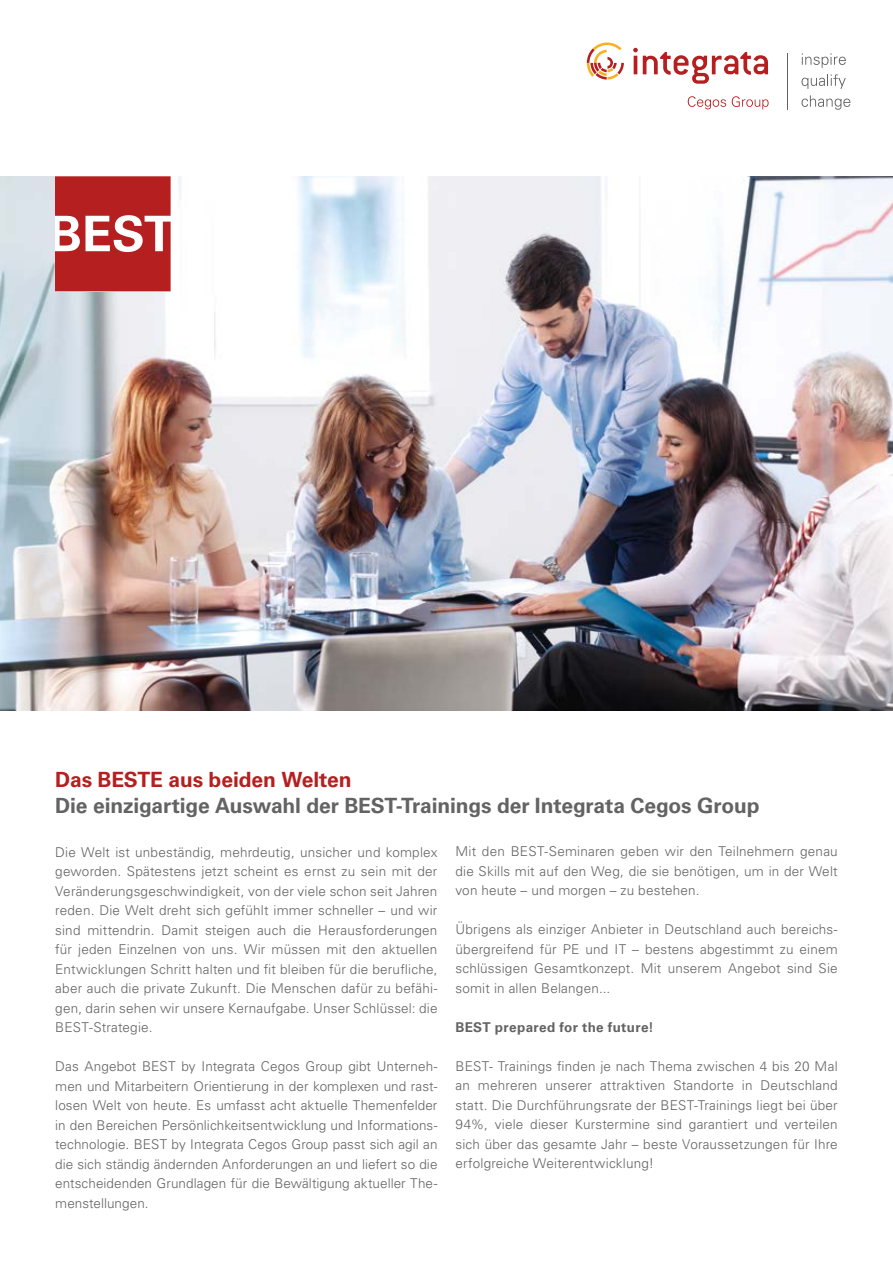
<style>
.page{position:relative;width:893px;height:1263px;background:#fff}
.page>*{position:absolute;margin:0;border:0;box-sizing:border-box;transform-origin:0 0}
.t1{font:700 21px "Univers LT Std";letter-spacing:-.01em;color:#646363}
.t2{font:700 21px "Univers LT Std";letter-spacing:-.005em;color:#b51f1f}
.t3{font:300 13.5px/19.5px "Univers LT Std";letter-spacing:.015em;color:#646363;text-align:justify}
.t4{font:700 13.5px "Univers LT Std";letter-spacing:.025em;color:#646363}
</style>
<div class="page">
<svg style="left:802px;top:53px;width:44px;height:15px"></svg>
<svg style="left:633px;top:48px;width:135px;height:36px"></svg>
<svg style="left:587px;top:43px;width:37px;height:37px"></svg>
<svg style="left:801px;top:95px;width:49px;height:15px"></svg>
<svg style="left:801px;top:74px;width:45px;height:15px"></svg>
<svg style="left:688px;top:96px;width:38px;height:13px"></svg>
<svg style="left:732px;top:96px;width:37px;height:13px"></svg>
<hr style="left:787px;top:53px;width:1px;height:57px;background:#646363">
<img style="left:0;top:176px;width:893px;height:534px">
<svg style="left:55px;top:176px;width:116px;height:115px"></svg>
<h1 class="t2" style="left:55px;top:768px;width:298px">Das BESTE aus beiden Welten</h1>
<h1 class="t1" style="left:55px;top:793px;width:706px">Die einzigartige Auswahl der BEST-Trainings der Integrata Cegos Group</h1>
<p class="t3" style="left:55px;top:842px;width:384px">Die Welt ist unbeständig, mehrdeutig, unsicher und komplex geworden. Spätestens jetzt scheint es ernst zu sein mit der Veränderungsgeschwindigkeit, von der viele schon seit Jahren reden. Die Welt dreht sich gefühlt immer schneller – und wir sind mittendrin. Damit steigen auch die Herausforderungen für jeden Einzelnen von uns. Wir müssen mit den aktuellen Entwicklungen Schritt halten und fit bleiben für die berufliche, aber auch die private Zukunft. Die Menschen dafür zu befähi&shy;gen, darin sehen wir unsere Kernaufgabe. Unser Schlüssel: die BEST-Strategie.</p>
<p class="t3" style="left:55px;top:1056px;width:384px">Das Angebot BEST by Integrata Cegos Group gibt Unterneh&shy;men und Mitarbeitern Orientierung in der komplexen und rast&shy;losen Welt von heute. Es umfasst acht aktuelle Themenfelder in den Bereichen Persönlichkeitsentwicklung und Informations&shy;technologie. BEST by Integrata Cegos Group passt sich agil an die sich ständig ändernden Anforderungen an und liefert so die entscheidenden Grundlagen für die Bewältigung aktueller The&shy;menstellungen.</p>
<p class="t3" style="left:455px;top:842px;width:384px">Mit den BEST-Seminaren geben wir den Teilnehmern genau die Skills mit auf den Weg, die sie benötigen, um in der Welt von heute – und morgen – zu bestehen.</p>
<p class="t3" style="left:455px;top:920px;width:384px">Übrigens als einziger Anbieter in Deutschland auch bereichs&shy;übergreifend für PE und IT – bestens abgestimmt zu einem schlüssigen Gesamtkonzept. Mit unserem Angebot sind Sie somit in allen Belangen...</p>
<p class="t4" style="left:455px;top:1019px;width:200px">BEST prepared for the future!</p>
<p class="t3" style="left:455px;top:1056px;width:384px">BEST- Trainings finden je nach Thema zwischen 4 bis 20 Mal an mehreren unserer attraktiven Standorte in Deutschland statt. Die Durchführungsrate der BEST-Trainings liegt bei über 94%, viele dieser Kurstermine sind garantiert und verteilen sich über das gesamte Jahr – beste Voraussetzungen für Ihre erfolgreiche Weiterentwicklung!</p>
</div>
